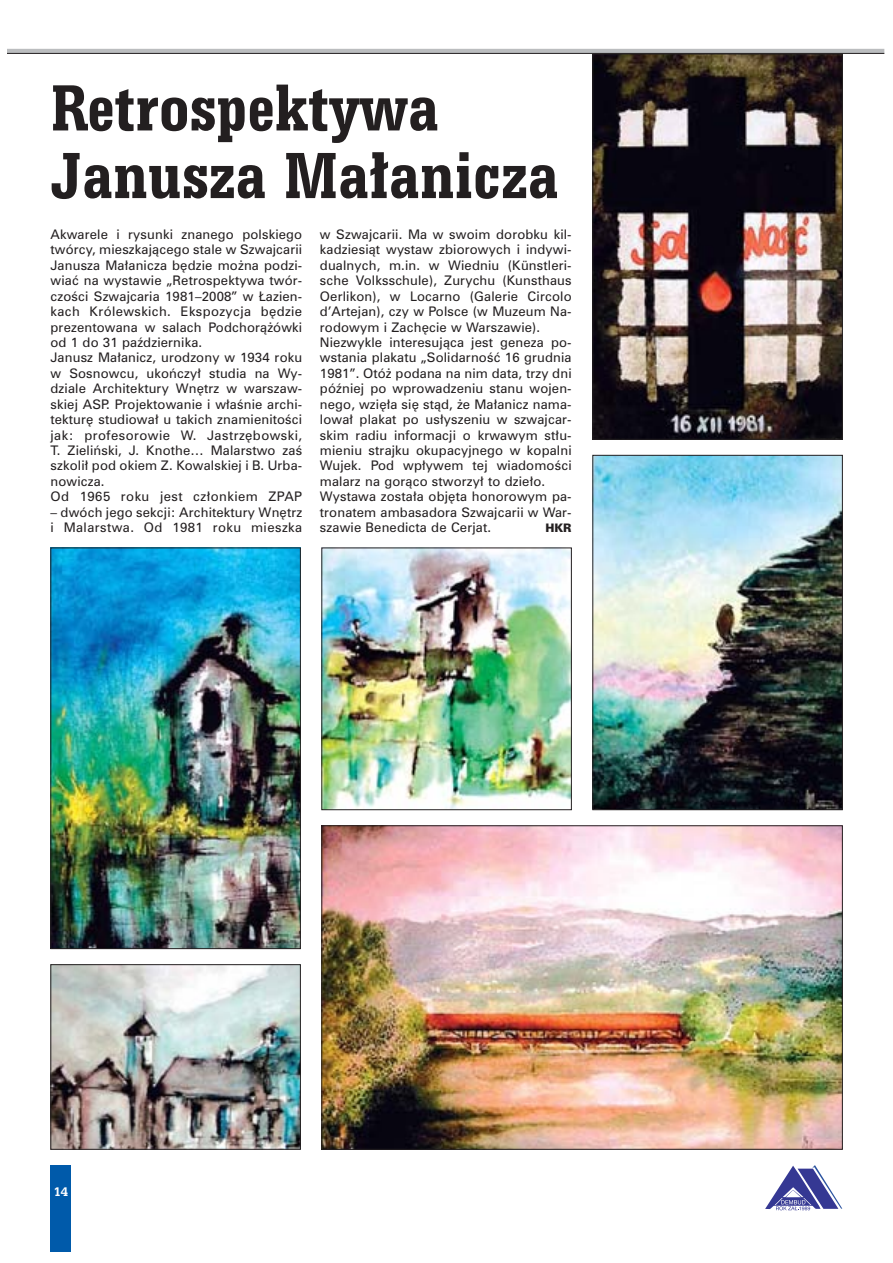
<style>
.page{position:relative;width:893px;height:1263px;background:#fff}
.page>*{position:absolute;margin:0;border:0;box-sizing:border-box;transform-origin:0 0}
.t1{font:700 condensed 69.15px/67.7px "Serifa PL";color:#231f20}
.t2{font:13.2px/15.5px "Zurich PL";letter-spacing:.01em;color:#231f20}
.t3{font:700 13.2px "Serifa PL";color:#fff}
.t4{font:900 11.7px "Zurich PL";color:#231f20}
</style>
<div class="page">
<div style="left:50px;top:1165px;width:21px;height:86px;background:#005aaa"></div>
<svg style="left:7px;top:49px;width:877px;height:4px;background:#b7b9bb"></svg>
<svg style="left:765px;top:1165px;width:77px;height:46px"></svg>
<hr style="left:7px;top:53px;width:877px;height:1px;background:#231f20">
<img style="left:594px;top:56px;width:246px;height:382px">
<div style="left:592px;top:54px;width:250px;height:386px;border:1px solid #231f20"></div>
<img style="left:594px;top:457px;width:246px;height:351px">
<div style="left:592px;top:455px;width:250px;height:355px;border:1px solid #231f20"></div>
<img style="left:52px;top:550px;width:247px;height:397px">
<div style="left:50px;top:548px;width:251px;height:401px;border:1px solid #231f20"></div>
<img style="left:52px;top:966px;width:247px;height:182px">
<div style="left:50px;top:964px;width:251px;height:186px;border:1px solid #231f20"></div>
<img style="left:323px;top:827px;width:517px;height:321px">
<img style="left:323px;top:550px;width:246px;height:258px">
<div style="left:321px;top:548px;width:250px;height:262px;border:1px solid #231f20"></div>
<h1 class="t1" style="left:50px;top:80px;width:509px">Retrospektywa<br>Janusza Ma∏anicza</h1>
<p class="t2" style="left:50px;top:228px;width:253px">Akwarele i rysunki znanego polskiego twórcy, mieszkajàcego stale w Szwajcarii Janusza Ma∏anicza b´dzie mo˝na podzi&shy;wiaç na wystawie „Retrospektywa twór&shy;czoÊci Szwajcaria 1981–2008” w ¸azien&shy;kach Królewskich. Ekspozycja b´dzie prezentowana w salach Podchorà˝ówki od 1 do 31 paêdziernika.<br>Janusz Ma∏anicz, urodzony w 1934 roku w Sosnowcu, ukoƒczy∏ studia na Wy&shy;dziale Architektury Wn´trz w warszaw&shy;skiej ASP. Projektowanie i w∏aÊnie archi&shy;tektur´ studiowa∏ u takich znamienitoÊci jak: profesorowie W. Jastrz´bowski, T. Zieliƒski, J. Knothe… Malarstwo zaÊ szkoli∏ pod okiem Z. Kowalskiej i B. Urba&shy;nowicza.<br>Od 1965 roku jest cz∏onkiem ZPAP</p>
<p class="t2" style="left:50px;top:505px;width:253px">– dwóch jego sekcji: Architektury Wn´trz i Malarstwa. Od 1981 roku mieszka</p>
<p class="t2" style="left:320px;top:228px;width:253px">w Szwajcarii. Ma w swoim dorobku kil&shy;kadziesiàt wystaw zbiorowych i indywi&shy;dualnych, m.in. w Wiedniu (Künstleri&shy;sche Volksschule), Zurychu (Kunsthaus Oerlikon), w Locarno (Galerie Circolo d’Artejan), czy w Polsce (w Muzeum Na&shy;rodowym i Zach´cie w Warszawie).<br>Niezwykle interesujàca jest geneza po&shy;wstania plakatu „SolidarnoÊç 16 grudnia 1981”. Otó˝ podana na nim data, trzy dni póêniej po wprowadzeniu stanu wojen&shy;nego, wzi´∏a si´ stàd, ˝e Ma∏anicz nama&shy;lowa∏ plakat po us∏yszeniu w szwajcar&shy;skim radiu informacji o krwawym st∏u&shy;mieniu strajku okupacyjnego w kopalni Wujek. Pod wp∏ywem tej wiadomoÊci malarz na goràco stworzy∏ to dzie∏o.<br>Wystawa zosta∏a obj´ta honorowym pa&shy;tronatem ambasadora Szwajcarii w War&shy;szawie Benedicta de Cerjat.</p>
<p class="t4" style="left:545px;top:524px;width:28px">HKR</p>
<p class="t3" style="left:54px;top:1187px;width:16px">14</p>
</div>
